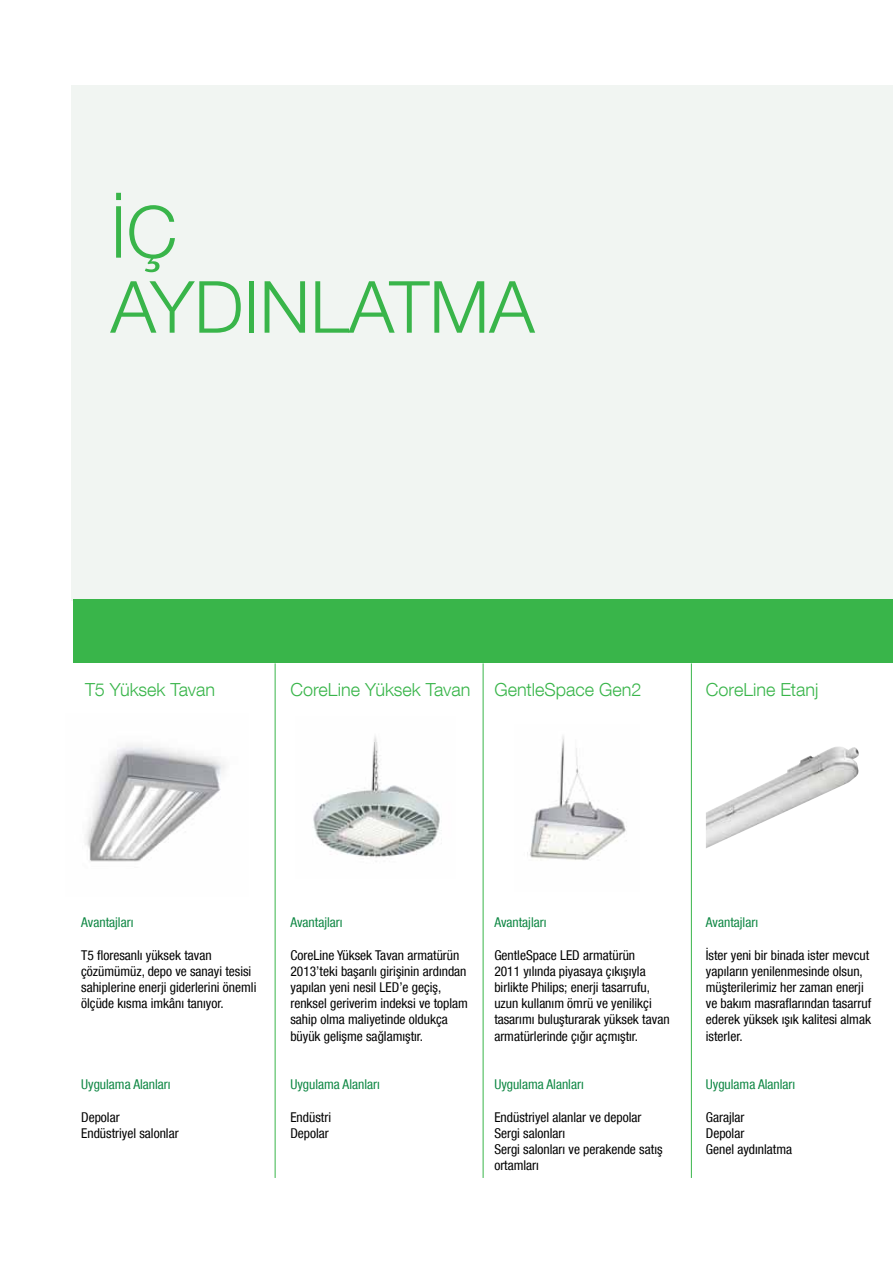
<style>
.page{position:relative;width:893px;height:1263px;background:#fff}
.page>*{position:absolute;margin:0;border:0;box-sizing:border-box;transform-origin:0 0}
.t1{font:300 72px/75px "Helvetica Neue LT Com";color:#39b54a}
.t2{font:300 18px "Helvetica Neue LT Com";color:#39b54a}
.t3{font:condensed 13.5px/16.2px "Helvetica Neue LT Com";color:#000}
.t4{font:condensed 13.5px "Helvetica Neue LT Com";color:#0e8743}
</style>
<div class="page">
<div style="left:72px;top:85px;width:821px;height:515px;background:#f1f5f2"></div>
<div style="left:73px;top:600px;width:820px;height:63px;background:#39b54a"></div>
<hr style="left:275px;top:663px;width:1px;height:515px;background:#39b54a">
<hr style="left:483px;top:663px;width:1px;height:515px;background:#39b54a">
<hr style="left:691px;top:663px;width:1px;height:515px;background:#39b54a">
<img style="left:85px;top:745px;width:140px;height:117px">
<img style="left:313px;top:736px;width:129px;height:126px">
<img style="left:527px;top:736px;width:100px;height:124px">
<img style="left:706px;top:746px;width:153px;height:102px">
<h1 class="t1" style="left:111px;top:193px;width:426px">İÇ<br>AYDINLATMA</h1>
<h2 class="t2" style="left:85px;top:679px;width:132px">T5 Yüksek Tavan</h2>
<h2 class="t2" style="left:290px;top:679px;width:182px">CoreLine Yüksek Tavan</h2>
<h2 class="t2" style="left:494px;top:679px;width:149px">GentleSpace Gen2</h2>
<h2 class="t2" style="left:706px;top:679px;width:114px">CoreLine Etanj</h2>
<p class="t4" style="left:81px;top:914px;width:54px">Avantajları</p>
<p class="t3" style="left:81px;top:946px;width:177px">T5 floresanlı yüksek tavan çözümümüz, depo ve sanayi tesisi sahiplerine enerji giderlerini önemli ölçüde kısma imkânı tanıyor.</p>
<p class="t4" style="left:81px;top:1076px;width:91px">Uygulama Alanları</p>
<p class="t3" style="left:81px;top:1108px;width:99px">Depolar<br>Endüstriyel salonlar</p>
<p class="t4" style="left:290px;top:914px;width:54px">Avantajları</p>
<p class="t3" style="left:290px;top:946px;width:179px">CoreLine Yüksek Tavan armatürün 2013’teki başarılı girişinin ardından yapılan yeni nesil LED’e geçiş, renksel geriverim indeksi ve toplam sahip olma maliyetinde oldukça büyük gelişme sağlamıştır.</p>
<p class="t4" style="left:290px;top:1076px;width:91px">Uygulama Alanları</p>
<p class="t3" style="left:290px;top:1108px;width:42px">Endüstri<br>Depolar</p>
<p class="t4" style="left:494px;top:914px;width:54px">Avantajları</p>
<p class="t3" style="left:494px;top:946px;width:177px">GentleSpace LED armatürün<br>2011 yılında piyasaya çıkışıyla birlikte Philips; enerji tasarrufu, uzun kullanım ömrü ve yenilikçi tasarımı buluşturarak yüksek tavan armatürlerinde çığır açmıştır.</p>
<p class="t4" style="left:494px;top:1076px;width:91px">Uygulama Alanları</p>
<p class="t3" style="left:494px;top:1108px;width:170px">Endüstriyel alanlar ve depolar<br>Sergi salonları<br>Sergi salonları ve perakende satış ortamları</p>
<p class="t4" style="left:706px;top:914px;width:54px">Avantajları</p>
<p class="t3" style="left:706px;top:946px;width:167px">İster yeni bir binada ister mevcut yapıların yenilenmesinde olsun, müşterilerimiz her zaman enerji ve bakım masraflarından tasarruf ederek yüksek ışık kalitesi almak isterler.</p>
<p class="t4" style="left:706px;top:1076px;width:91px">Uygulama Alanları</p>
<p class="t3" style="left:706px;top:1108px;width:88px">Garajlar<br>Depolar<br>Genel aydınlatma</p>
</div>
